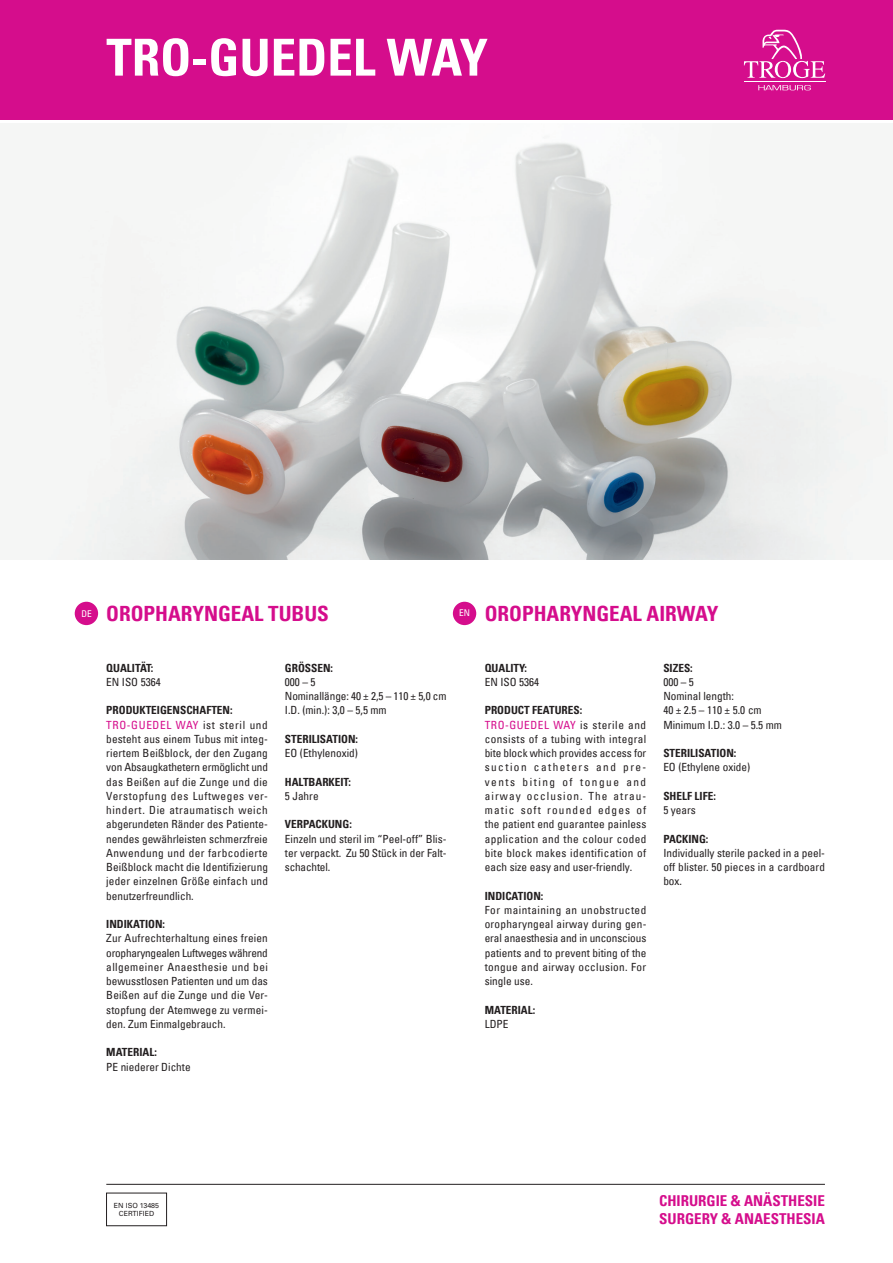
<style>
.page{position:relative;width:893px;height:1263px;background:#fff}
.page>*{position:absolute;margin:0;border:0;box-sizing:border-box;transform-origin:0 0}
.t1{font:51px "Univers Com 67 Bold Cond";color:#fff}
.t2{font:21px "Univers Com 67 Bold Cond";color:#d50d8c}
.t3{font:15px/18px "Univers Com 67 Bold Cond";color:#d50d8c}
.t4{font:condensed 11.25px/14.2px "Univers Com 57";color:#231f20;text-align:justify}
.t5{font:11.25px "Univers Com 67 Bold Cond";color:#231f20}
.t6{font:condensed 9.3px "Univers Com 57";color:#fff}
.t7{font:7.05px/8.4px "Univers LT Pro 55 Roman";color:#231f20;text-align:center}
.s1{color:#d50d8c}
</style>
<div class="page">
<div style="left:0;top:0;width:893px;height:119px;background:#d50d8c"></div>
<hr style="left:106px;top:1184px;width:719px;height:1px;background:#231f20">
<div style="left:75px;top:602px;width:23px;height:23px;background:#d50d8c;border-radius:50%"></div>
<div style="left:453px;top:602px;width:23px;height:23px;background:#d50d8c;border-radius:50%"></div>
<hr style="left:744px;top:81px;width:81px;height:1px;background:#fff">
<svg style="left:758px;top:85px;width:53px;height:5px"></svg>
<svg style="left:744px;top:30px;width:81px;height:48px"></svg>
<div style="left:106px;top:1193px;width:61px;height:33px;border:1px solid #231f20"></div>
<img style="left:48px;top:142px;width:840px;height:417px">
<h1 class="t1" style="left:106px;top:26px;width:383px">TRO-GUEDEL WAY</h1>
<h2 class="t2" style="left:106px;top:601px;width:224px">OROPHARYNGEAL TUBUS</h2>
<h2 class="t2" style="left:485px;top:601px;width:235px">OROPHARYNGEAL AIRWAY</h2>
<p class="t6" style="left:81px;top:608px;width:12px">DE</p>
<p class="t6" style="left:459px;top:607px;width:12px">EN</p>
<p class="t5" style="left:106px;top:661px;width:49px">QUALITÄT:</p>
<p class="t4" style="left:106px;top:674px;width:56px">EN ISO 5364</p>
<p class="t5" style="left:106px;top:703px;width:128px">PRODUKTEIGENSCHAFTEN:</p>
<p class="t4" style="left:106px;top:717px;width:163px"><span class="s1">TRO-GUEDEL WAY</span> ist steril und besteht aus einem Tubus mit integ&shy;riertem Beißblock, der den Zugang von Absaugkathetern ermöglicht und das Beißen auf die Zunge und die Verstopfung des Luftweges ver&shy;hindert. Die atraumatisch weich abgerundeten Ränder des Patiente&shy;nendes gewährleisten schmerzfreie Anwendung und der farbcodierte Beißblock macht die Identifizierung jeder einzelnen Größe einfach und benutzerfreundlich.</p>
<p class="t5" style="left:106px;top:917px;width:60px">INDIKATION:</p>
<p class="t4" style="left:106px;top:931px;width:163px">Zur Aufrechterhaltung eines freien oropharyngealen Luftweges während allgemeiner Anaesthesie und bei bewusstlosen Patienten und um das Beißen auf die Zunge und die Ver&shy;stopfung der Atemwege zu vermei&shy;den. Zum Einmalgebrauch.</p>
<p class="t5" style="left:106px;top:1045px;width:52px">MATERIAL:</p>
<p class="t4" style="left:106px;top:1059px;width:86px">PE niederer Dichte</p>
<p class="t5" style="left:285px;top:661px;width:50px">GRÖSSEN:</p>
<p class="t4" style="left:285px;top:674px;width:163px;text-align:left">000 – 5<br>Nominallänge: 40 ± 2,5 – 110 ± 5,0 cm<br>I.D. (min.): 3,0 – 5,5 mm</p>
<p class="t5" style="left:285px;top:732px;width:75px">STERILISATION:</p>
<p class="t4" style="left:285px;top:746px;width:75px">EO (Ethylenoxid)</p>
<p class="t5" style="left:285px;top:775px;width:68px">HALTBARKEIT:</p>
<p class="t4" style="left:285px;top:788px;width:35px">5 Jahre</p>
<p class="t5" style="left:285px;top:817px;width:68px">VERPACKUNG:</p>
<p class="t4" style="left:285px;top:831px;width:163px">Einzeln und steril im “Peel-off” Blis&shy;ter verpackt. Zu 50 Stück in der Falt&shy;schachtel.</p>
<p class="t5" style="left:485px;top:661px;width:44px">QUALITY:</p>
<p class="t4" style="left:485px;top:674px;width:56px">EN ISO 5364</p>
<p class="t5" style="left:485px;top:703px;width:99px">PRODUCT FEATURES:</p>
<p class="t4" style="left:485px;top:717px;width:163px"><span class="s1">TRO-GUEDEL WAY</span> is sterile and consists of a tubing with integral bite block which provides access for suction catheters and pre&shy;vents biting of tongue and airway occlusion. The atrau&shy;matic soft rounded edges of the patient end guarantee painless application and the colour coded bite block makes identification of each size easy and user-friendly.</p>
<p class="t5" style="left:485px;top:889px;width:60px">INDICATION:</p>
<p class="t4" style="left:485px;top:902px;width:163px">For maintaining an unobstructed oropharyngeal airway during gen&shy;eral anaesthesia and in unconscious patients and to prevent biting of the tongue and airway occlusion. For single use.</p>
<p class="t5" style="left:485px;top:1003px;width:52px">MATERIAL:</p>
<p class="t4" style="left:485px;top:1017px;width:25px">LDPE</p>
<p class="t5" style="left:663px;top:661px;width:31px">SIZES:</p>
<p class="t4" style="left:663px;top:675px;width:120px;text-align:left">000 – 5<br>Nominal length:<br>40 ± 2.5 – 110 ± 5.0 cm<br>Minimum I.D.: 3.0 – 5.5 mm</p>
<p class="t5" style="left:663px;top:746px;width:75px">STERILISATION:</p>
<p class="t4" style="left:663px;top:760px;width:88px">EO (Ethylene oxide)</p>
<p class="t5" style="left:663px;top:789px;width:54px">SHELF LIFE:</p>
<p class="t4" style="left:663px;top:803px;width:34px">5 years</p>
<p class="t5" style="left:663px;top:832px;width:47px">PACKING:</p>
<p class="t4" style="left:663px;top:846px;width:163px">Individually sterile packed in a peel&shy;off blister. 50 pieces in a cardboard box.</p>
<p class="t7" style="left:114px;top:1201px;width:47px">EN ISO 13485<br>CERTIFIED</p>
<h3 class="t3" style="left:659px;top:1192px;width:167px">CHIRURGIE &amp; ANÄSTHESIE<br>SURGERY &amp; ANAESTHESIA</h3>
</div>
